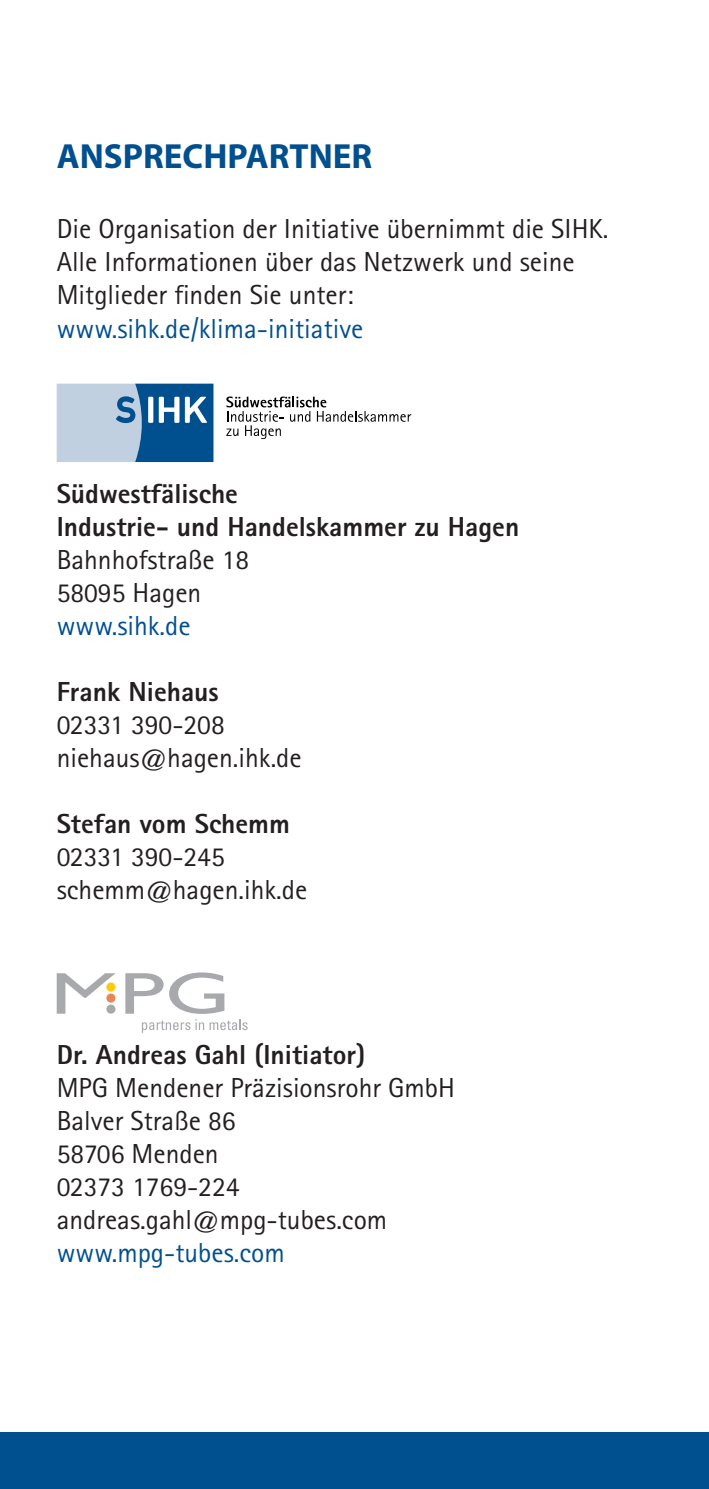
<style>
.page{position:relative;width:709px;height:1489px;background:#fff}
.page>*{position:absolute;margin:0;border:0;box-sizing:border-box;transform-origin:0 0}
.t1{font:700 35px "Myriad Pro";color:#004f8f}
.t2{font:27.5px/33px "AT Rotis Sans Serif";color:#231f20}
.t3{font:800 27.5px/33px "AT Rotis Sans Serif";color:#231f20}
.t4{font:27.5px "AT Rotis Sans Serif";color:#004f8f}
</style>
<div class="page">
<svg style="left:57px;top:383px;width:156px;height:79px;background:#739cbf"></svg>
<svg style="left:226px;top:396px;width:185px;height:43px"></svg>
<div style="left:0;top:1431px;width:709px;height:57px;background:#004f8f"></div>
<svg style="left:57px;top:973px;width:59px;height:40px"></svg>
<svg style="left:125px;top:972px;width:99px;height:41px"></svg>
<div style="left:106px;top:1004px;width:9px;height:9px;background:#a8a9ad;border-radius:50%"></div>
<div style="left:106px;top:993px;width:9px;height:9px;background:#e78758;border-radius:50%"></div>
<div style="left:106px;top:982px;width:9px;height:9px;background:#feca0a;border-radius:50%"></div>
<svg style="left:142px;top:1019px;width:105px;height:13px"></svg>
<p class="t1" style="left:57px;top:135px;width:317px">ANSPRECHPARTNER</p>
<p class="t2" style="left:57px;top:215px;width:553px">Die Organisation der Initiative übernimmt die SIHK.<br>Alle Informationen über das Netzwerk und seine<br>Mitglieder finden Sie unter:</p>
<p class="t4" style="left:57px;top:318px;width:308px">www.sihk.de/klima-initiative</p>
<p class="t3" style="left:57px;top:479px;width:464px">Südwestfälische<br>Industrie- und Handelskammer zu Hagen</p>
<p class="t2" style="left:57px;top:545px;width:194px">Bahnhofstraße 18<br>58095 Hagen</p>
<p class="t4" style="left:57px;top:615px;width:135px">www.sihk.de</p>
<p class="t3" style="left:57px;top:677px;width:163px">Frank Niehaus</p>
<p class="t2" style="left:57px;top:710px;width:246px">02331 390-208 niehaus@hagen.ihk.de</p>
<p class="t3" style="left:57px;top:809px;width:235px">Stefan vom Schemm</p>
<p class="t2" style="left:57px;top:842px;width:252px">02331 390-245 schemm@hagen.ihk.de</p>
<p class="t3" style="left:57px;top:1040px;width:310px">Dr. Andreas Gahl (Initiator)</p>
<p class="t2" style="left:57px;top:1073px;width:400px">MPG Mendener Präzisionsrohr GmbH<br>Balver Straße 86<br>58706 Menden<br>02373 1769-224 andreas.gahl@mpg-tubes.com</p>
<p class="t4" style="left:57px;top:1242px;width:230px">www.mpg-tubes.com</p>
</div>
